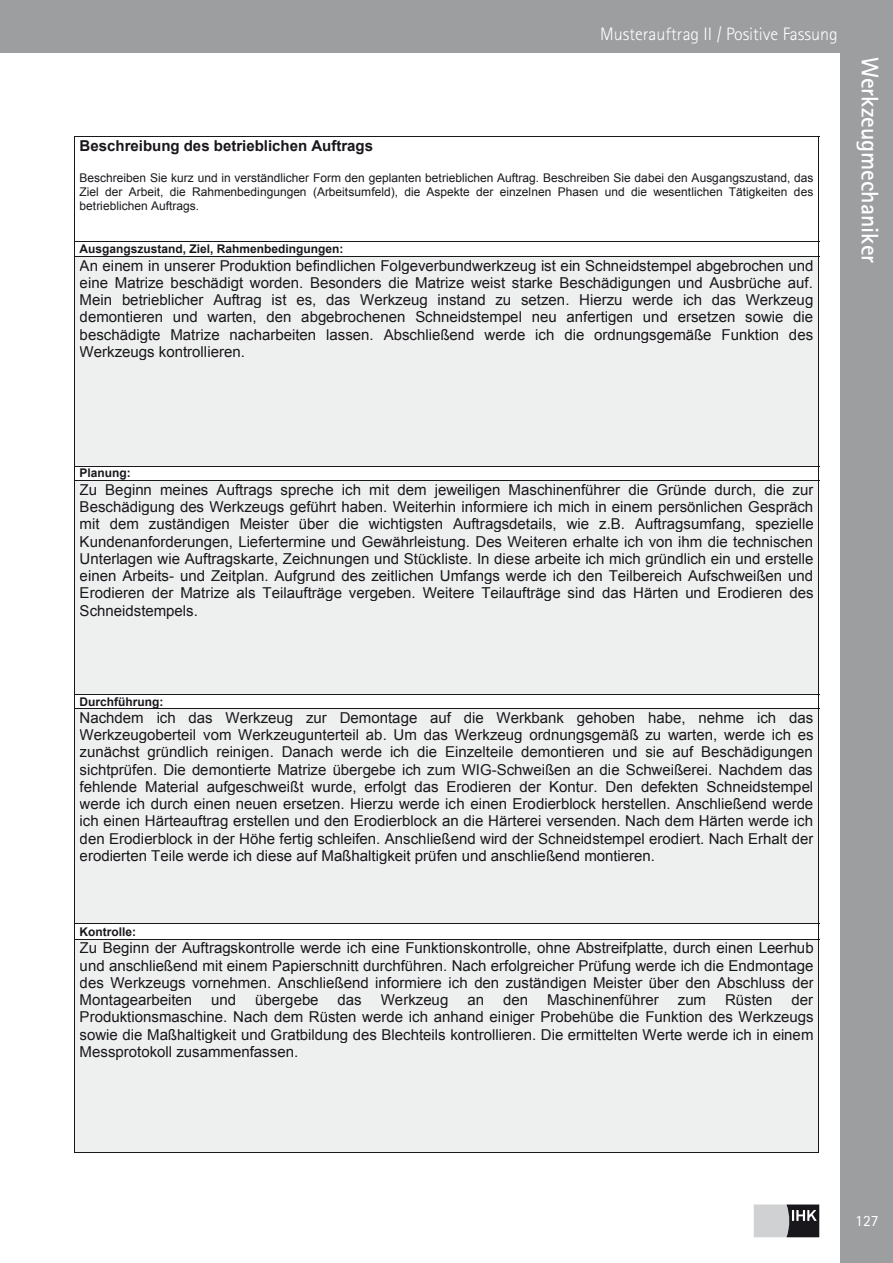
<style>
.page{position:relative;width:893px;height:1263px;background:#fff}
.page>*{position:absolute;margin:0;border:0;box-sizing:border-box;transform-origin:0 0}
.t1{font:700 24px "Rotis Sans Serif";color:#fff}
.t2{font:300 18px "Rotis Sans Serif";color:#fff}
.t3{font:15.75px "Rotis Sans Serif";color:#fff}
.t4{font:15px/17.2px "Arial";color:#1a171c;text-align:justify}
.t5{font:700 15px "Arial";color:#1a171c}
.t6{font:12px/13.8px "Arial";color:#1a171c;text-align:justify}
.t7{font:700 12px "Arial";color:#1a171c}
</style>
<div class="page">
<hr style="left:74px;top:136px;width:745px;height:1px;background:#1a171c">
<hr style="left:74px;top:137px;width:1px;height:104px;background:#1a171c">
<hr style="left:818px;top:137px;width:1px;height:104px;background:#1a171c">
<hr style="left:74px;top:241px;width:745px;height:1px;background:#1a171c">
<svg style="left:74px;top:242px;width:1px;height:14px"></svg>
<svg style="left:818px;top:242px;width:1px;height:14px"></svg>
<div style="left:75px;top:257px;width:743px;height:209px;background:#eeefef"></div>
<hr style="left:74px;top:256px;width:745px;height:1px;background:#1a171c">
<hr style="left:74px;top:257px;width:1px;height:209px;background:#1a171c">
<hr style="left:818px;top:257px;width:1px;height:209px;background:#1a171c">
<hr style="left:74px;top:466px;width:745px;height:1px;background:#1a171c">
<svg style="left:74px;top:467px;width:1px;height:13px"></svg>
<svg style="left:818px;top:467px;width:1px;height:13px"></svg>
<div style="left:75px;top:481px;width:743px;height:213px;background:#eeefef"></div>
<hr style="left:74px;top:480px;width:745px;height:1px;background:#1a171c">
<hr style="left:74px;top:481px;width:1px;height:213px;background:#1a171c">
<hr style="left:818px;top:481px;width:1px;height:213px;background:#1a171c">
<hr style="left:74px;top:694px;width:745px;height:1px;background:#1a171c">
<svg style="left:74px;top:695px;width:1px;height:13px"></svg>
<svg style="left:818px;top:695px;width:1px;height:13px"></svg>
<div style="left:75px;top:709px;width:743px;height:214px;background:#eeefef"></div>
<hr style="left:74px;top:708px;width:745px;height:1px;background:#1a171c">
<hr style="left:74px;top:709px;width:1px;height:214px;background:#1a171c">
<hr style="left:818px;top:709px;width:1px;height:214px;background:#1a171c">
<hr style="left:74px;top:923px;width:745px;height:1px;background:#1a171c">
<svg style="left:74px;top:924px;width:1px;height:15px"></svg>
<svg style="left:818px;top:924px;width:1px;height:15px"></svg>
<div style="left:75px;top:940px;width:743px;height:212px;background:#eeefef"></div>
<hr style="left:74px;top:939px;width:745px;height:1px;background:#1a171c">
<hr style="left:74px;top:939px;width:1px;height:213px;background:#1a171c">
<hr style="left:74px;top:1152px;width:744px;height:1px;background:#1a171c">
<hr style="left:818px;top:939px;width:1px;height:214px;background:#1a171c">
<div style="left:0;top:0;width:893px;height:52px;background:#9d9ea0"></div>
<div style="left:841px;top:0;width:52px;height:1263px;background:#9d9ea0"></div>
<svg style="left:754px;top:1204px;width:65px;height:33px;background:#8a898c"></svg>
<p class="t2" style="left:600px;top:23px;width:239px">Musterauftrag II / Positive Fassung</p>
<p class="t5" style="left:80px;top:136px;width:295px">Beschreibung des betrieblichen Auftrags</p>
<p class="t6" style="left:80px;top:171px;width:735px">Beschreiben Sie kurz und in verständlicher Form den geplanten betrieblichen Auftrag. Beschreiben Sie dabei den Ausgangszustand, das Ziel der Arbeit, die Rahmenbedingungen (Arbeitsumfeld), die Aspekte der einzelnen Phasen und die wesentlichen Tätigkeiten des betrieblichen Auftrags.</p>
<p class="t7" style="left:80px;top:241px;width:265px">Ausgangszustand, Ziel, Rahmenbedingungen:</p>
<p class="t4" style="left:80px;top:257px;width:735px">An einem in unserer Produktion befindlichen Folgeverbundwerkzeug ist ein Schneidstempel abgebrochen und eine Matrize beschädigt worden. Besonders die Matrize weist starke Beschädigungen und Ausbrüche auf.<br>Mein betrieblicher Auftrag ist es, das Werkzeug instand zu setzen. Hierzu werde ich das Werkzeug demontieren und warten, den abgebrochenen Schneidstempel neu anfertigen und ersetzen sowie die beschädigte Matrize nacharbeiten lassen. Abschließend werde ich die ordnungsgemäße Funktion des Werkzeugs kontrollieren.</p>
<h1 class="t1" style="left:885px;top:57px;width:207px;rotate:90deg">Werkzeugmechaniker</h1>
<p class="t7" style="left:80px;top:465px;width:53px">Planung:</p>
<p class="t4" style="left:80px;top:481px;width:736px">Zu Beginn meines Auftrags spreche ich mit dem jeweiligen Maschinenführer die Gründe durch, die zur Beschädigung des Werkzeugs geführt haben. Weiterhin informiere ich mich in einem persönlichen Gespräch mit dem zuständigen Meister über die wichtigsten Auftragsdetails, wie z.B. Auftragsumfang, spezielle Kundenanforderungen, Liefertermine und Gewährleistung. Des Weiteren erhalte ich von ihm die technischen Unterlagen wie Auftragskarte, Zeichnungen und Stückliste. In diese arbeite ich mich gründlich ein und erstelle einen Arbeits- und Zeitplan. Aufgrund des zeitlichen Umfangs werde ich den Teilbereich Aufschweißen und Erodieren der Matrize als Teilaufträge vergeben. Weitere Teilaufträge sind das Härten und Erodieren des Schneidstempels.</p>
<p class="t7" style="left:80px;top:693px;width:85px">Durchführung:</p>
<p class="t4" style="left:80px;top:709px;width:735px">Nachdem ich das Werkzeug zur Demontage auf die Werkbank gehoben habe, nehme ich das Werkzeugoberteil vom Werkzeugunterteil ab. Um das Werkzeug ordnungsgemäß zu warten, werde ich es zunächst gründlich reinigen. Danach werde ich die Einzelteile demontieren und sie auf Beschädigungen sichtprüfen. Die demontierte Matrize übergebe ich zum WIG-Schweißen an die Schweißerei. Nachdem das fehlende Material aufgeschweißt wurde, erfolgt das Erodieren der Kontur. Den defekten Schneidstempel werde ich durch einen neuen ersetzen. Hierzu werde ich einen Erodierblock herstellen. Anschließend werde ich einen Härteauftrag erstellen und den Erodierblock an die Härterei versenden. Nach dem Härten werde ich den Erodierblock in der Höhe fertig schleifen. Anschließend wird der Schneidstempel erodiert. Nach Erhalt der erodierten Teile werde ich diese auf Maßhaltigkeit prüfen und anschließend montieren.</p>
<p class="t7" style="left:80px;top:923px;width:58px">Kontrolle:</p>
<p class="t4" style="left:80px;top:939px;width:735px">Zu Beginn der Auftragskontrolle werde ich eine Funktionskontrolle, ohne Abstreifplatte, durch einen Leerhub und anschließend mit einem Papierschnitt durchführen. Nach erfolgreicher Prüfung werde ich die Endmontage des Werkzeugs vornehmen. Anschließend informiere ich den zuständigen Meister über den Abschluss der Montagearbeiten</p>
<p class="t4" style="left:211px;top:991px;width:27px">und</p>
<p class="t4" style="left:255px;top:991px;width:65px">übergebe</p>
<p class="t4" style="left:338px;top:991px;width:26px">das</p>
<p class="t4" style="left:381px;top:991px;width:69px">Werkzeug</p>
<p class="t4" style="left:467px;top:991px;width:18px">an</p>
<p class="t4" style="left:503px;top:991px;width:26px">den</p>
<p class="t4" style="left:547px;top:991px;width:113px">Maschinenführer</p>
<p class="t4" style="left:678px;top:991px;width:30px">zum</p>
<p class="t4" style="left:725px;top:991px;width:49px">Rüsten</p>
<p class="t4" style="left:80px;top:991px;width:736px;text-indent:712px">der Produktionsmaschine. Nach dem Rüsten werde ich anhand einiger Probehübe die Funktion des Werkzeugs sowie die Maßhaltigkeit und Gratbildung des Blechteils kontrollieren. Die ermittelten Werte werde ich in einem Messprotokoll zusammenfassen.</p>
<p class="t3" style="left:855px;top:1212px;width:25px">127</p>
</div>
